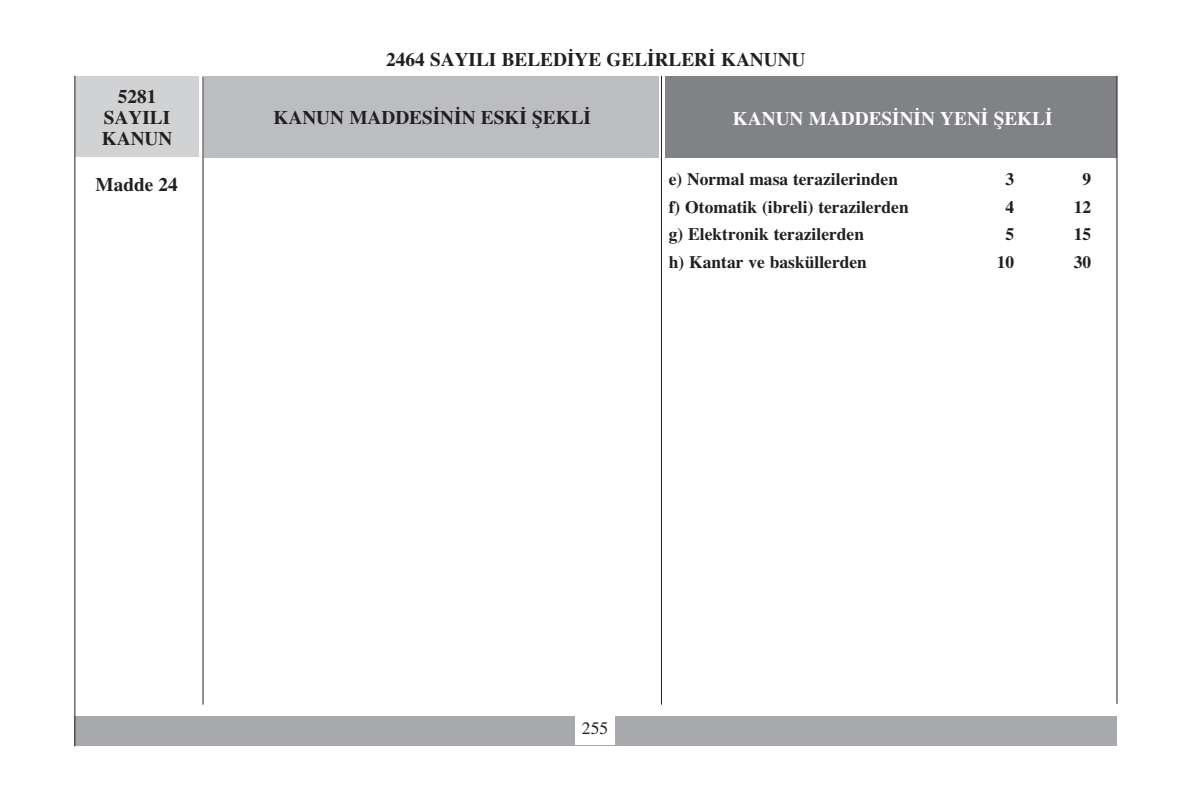
<style>
.page{position:relative;width:1191px;height:794px;background:#fff}
.page>*{position:absolute;margin:0;border:0;box-sizing:border-box;transform-origin:0 0}
.t1{font:700 19.25px/21px "Times Kill";color:#231f20;text-align:center}
.t2{font:700 19.25px "Times Kill";color:#fff}
.t3{font:700 17.5px "Times Kill";color:#231f20}
.t4{font:17.5px "Times Kill";color:#231f20}
</style>
<div class="page">
<div style="left:666px;top:76px;width:451px;height:82px;background:#808285"></div>
<div style="left:204px;top:76px;width:455px;height:81px;background:#bcbdc0"></div>
<div style="left:75px;top:76px;width:123px;height:81px;background:#d1d2d4"></div>
<hr style="left:661px;top:76px;width:1px;height:628px;background:#231f20">
<div style="left:75px;top:716px;width:1042px;height:30px;background:#a8a9ad"></div>
<div style="left:575px;top:710px;width:40px;height:34px;background:#fff"></div>
<hr style="left:74px;top:76px;width:1px;height:670px;background:#231f20">
<hr style="left:1116px;top:76px;width:1px;height:628px;background:#231f20">
<hr style="left:203px;top:76px;width:1px;height:628px;background:#231f20">
<p class="t1" style="left:102px;top:86px;width:72px">5281<br>SAYILI<br>KANUN</p>
<p class="t1" style="left:386px;top:48px;width:421px">2464 SAYILI BELED‹YE GEL‹RLER‹ KANUNU</p>
<p class="t1" style="left:273px;top:107px;width:319px">KANUN MADDES‹N‹N ESK‹ fiEKL‹</p>
<p class="t2" style="left:733px;top:107px;width:321px">KANUN MADDES‹N‹N YEN‹ fiEKL‹</p>
<p class="t1" style="left:96px;top:173px;width:84px">Madde 24</p>
<p class="t3" style="left:668px;top:169px;width:231px">e) Normal masa terazilerinden</p>
<p class="t3" style="left:1005px;top:169px;width:10px">3</p>
<p class="t3" style="left:1082px;top:169px;width:10px">9</p>
<p class="t3" style="left:668px;top:196px;width:241px">f) Otomatik (ibreli) terazilerden</p>
<p class="t3" style="left:1005px;top:196px;width:10px">4</p>
<p class="t3" style="left:1073px;top:196px;width:19px">12</p>
<p class="t3" style="left:668px;top:224px;width:197px">g) Elektronik terazilerden</p>
<p class="t3" style="left:1005px;top:224px;width:10px">5</p>
<p class="t3" style="left:1073px;top:224px;width:19px">15</p>
<p class="t3" style="left:668px;top:252px;width:200px">h) Kantar ve basküllerden</p>
<p class="t3" style="left:996px;top:252px;width:19px">10</p>
<p class="t3" style="left:1073px;top:252px;width:19px">30</p>
<p class="t4" style="left:582px;top:717px;width:28px">255</p>
</div>
